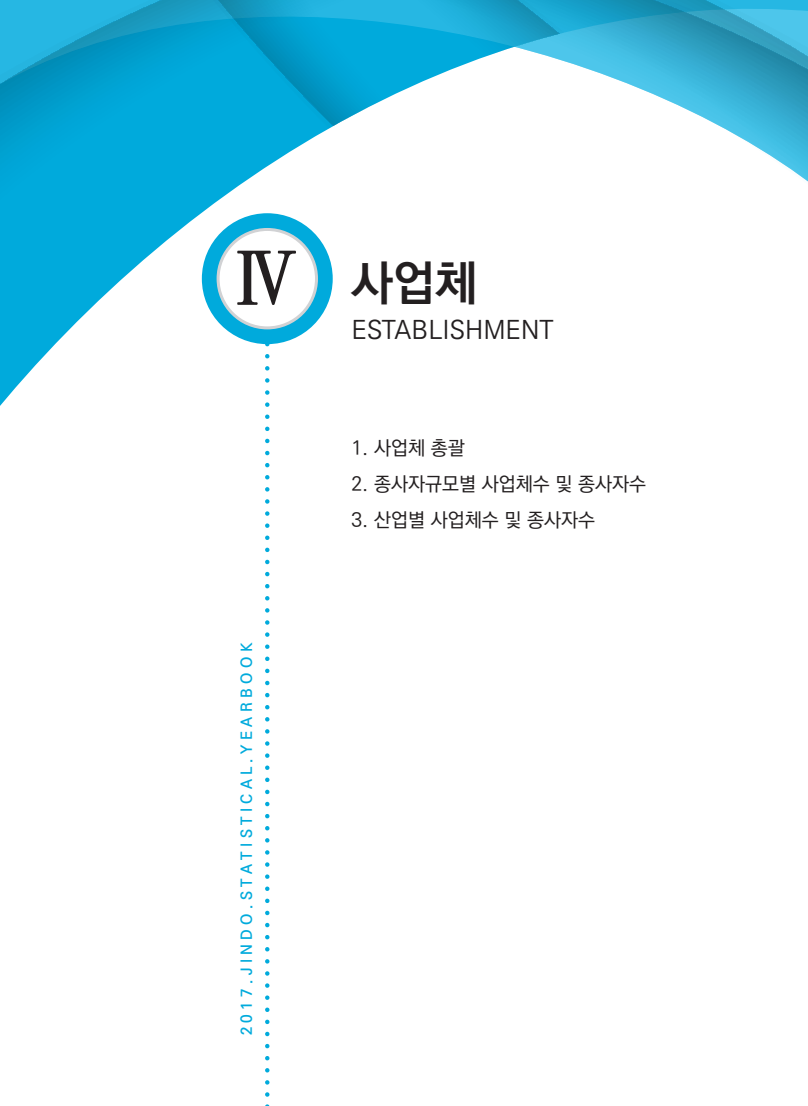
<style>
.page{position:relative;width:808px;height:1106px;background:#fff}
.page>*{position:absolute;margin:0;border:0;box-sizing:border-box;transform-origin:0 0}
.t1{font:700 48px "Ko Pub Dotum";color:#231f20}
.t2{font:500 25.5px "Ko Pub Dotum";color:#231f20}
.t3{font:500 19.5px "Ko Pub Dotum";color:#231f20}
.t4{font:700 15px "Ko Pub Dotum";color:#00aadc}
.s1{font-family:"Ko Pub Batang";font-size:72px}
</style>
<div class="page">
<svg style="left:0;top:216px;width:333px;height:202px"></svg>
<svg style="left:0;top:210px;width:286px;height:6px;fill:#00aadc"></svg>
<svg style="left:0;top:205px;width:212px;height:5px"></svg>
<svg style="left:0;top:199px;width:220px;height:6px"></svg>
<svg style="left:0;top:193px;width:229px;height:6px"></svg>
<svg style="left:0;top:187px;width:237px;height:6px"></svg>
<svg style="left:0;top:181px;width:808px;height:6px"></svg>
<svg style="left:0;top:175px;width:808px;height:6px"></svg>
<svg style="left:0;top:169px;width:808px;height:6px"></svg>
<svg style="left:0;top:163px;width:808px;height:6px"></svg>
<svg style="left:0;top:157px;width:808px;height:6px"></svg>
<svg style="left:0;top:151px;width:808px;height:6px"></svg>
<svg style="left:0;top:145px;width:808px;height:6px"></svg>
<svg style="left:0;top:139px;width:808px;height:6px"></svg>
<svg style="left:0;top:133px;width:808px;height:6px"></svg>
<svg style="left:0;top:128px;width:808px;height:5px"></svg>
<svg style="left:0;top:122px;width:808px;height:6px"></svg>
<svg style="left:0;top:116px;width:808px;height:6px"></svg>
<svg style="left:0;top:110px;width:808px;height:6px"></svg>
<svg style="left:0;top:104px;width:808px;height:6px"></svg>
<svg style="left:0;top:98px;width:808px;height:6px"></svg>
<svg style="left:0;top:92px;width:808px;height:6px"></svg>
<svg style="left:0;top:0;width:808px;height:92px;background:#2baed5"></svg>
<div style="left:202px;top:213px;width:131px;height:131px;background:#00aadc;border-radius:50%"></div>
<div style="left:218px;top:229px;width:98px;height:99px;background:#fff;border-radius:50%"></div>
<div style="left:217px;top:228px;width:101px;height:101px;border:3px solid #d1d2d4;border-radius:50%"></div>
<svg style="left:265px;top:356px;width:4px;height:750px"></svg>
<h1 class="t1" style="left:234px;top:259px;width:245px"><span class="s1">Ⅳ</span> 사업체</h1>
<h2 class="t2" style="left:351px;top:317px;width:204px">ESTABLISHMENT</h2>
<p class="t4" style="left:239px;top:1035px;width:394px;rotate:-90deg">2 0 1 7 . J I N D O . S T A T I S T I C A L . Y E A R B O O K</p>
<p class="t3" style="left:351px;top:438px;width:115px">1. 사업체 총괄</p>
<p class="t3" style="left:351px;top:474px;width:296px">2. 종사자규모별 사업체수 및 종사자수</p>
<p class="t3" style="left:351px;top:510px;width:245px">3. 산업별 사업체수 및 종사자수</p>
</div>
